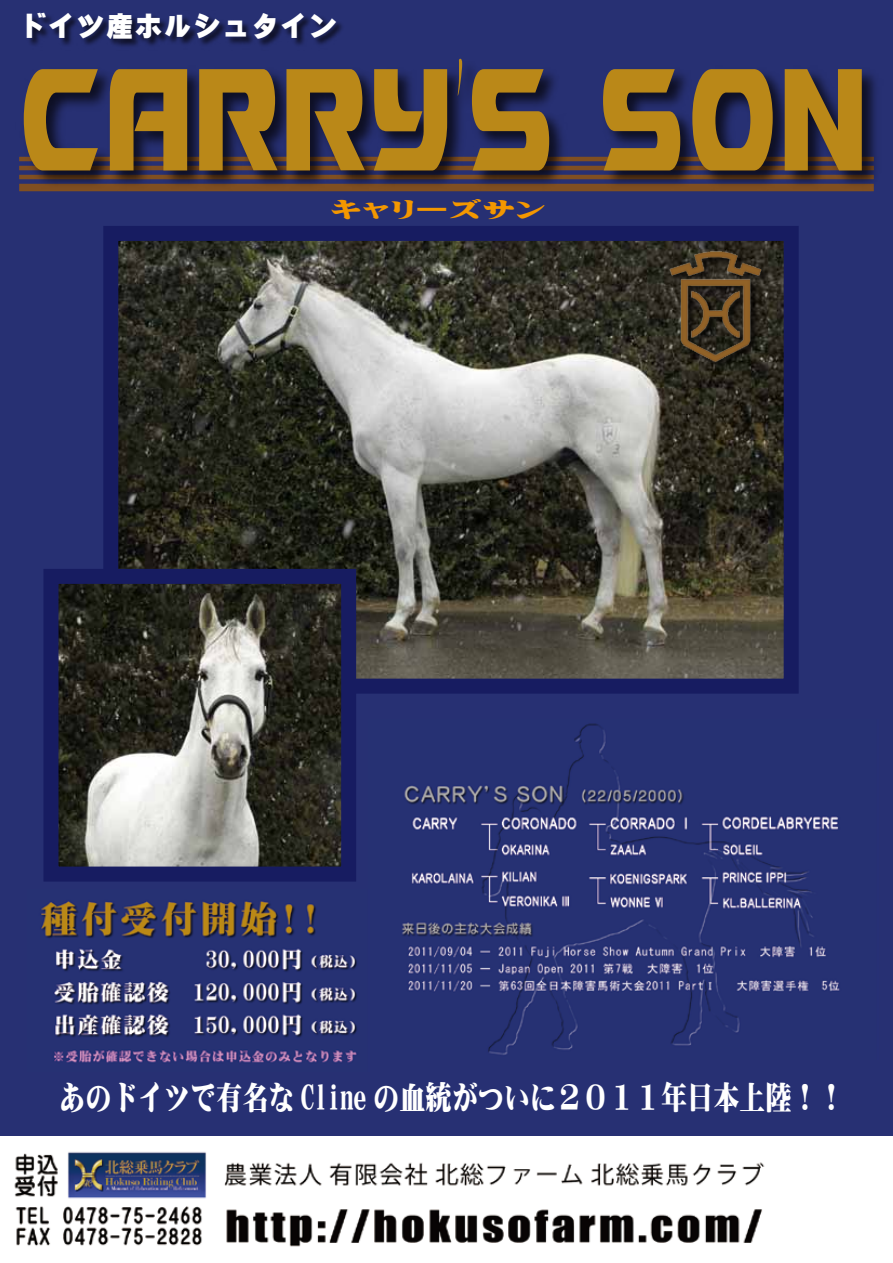
<style>
.page{position:relative;width:893px;height:1263px;background:#fff}
.page>*{position:absolute;margin:0;border:0;box-sizing:border-box;transform-origin:0 0}
.t1{font:207.15px "Ben Pioneer Bold";letter-spacing:.075em;color:#ba8818;scale:.37 1}
.t2{font:32.1px "Mingti EG Ultra SJIS";color:#fff;scale:.81 1}
.t3{font:27px "Heiti EG Super Bold SJIS";letter-spacing:.075em;color:#fff}
.t4{font:21.75px "Mingti EGP Ultra SJIS";color:#f39700;scale:1.54 1}
.s1{font-family:"Bienville"}
</style>
<div class="page">
<div style="left:0;top:0;width:893px;height:1136px;background:#273073"></div>
<img style="left:14px;top:1152px;width:751px;height:95px">
<img style="left:19px;top:15px;width:857px;height:177px">
<img style="left:119px;top:242px;width:664px;height:436px">
<div style="left:103px;top:226px;width:696px;height:468px;border:15px solid #171c61"></div>
<img style="left:614px;top:226px;width:185px;height:191px">
<img style="left:60px;top:585px;width:280px;height:280px">
<div style="left:44px;top:569px;width:312px;height:312px;border:15px solid #171c61"></div>
<img style="left:402px;top:723px;width:438px;height:332px">
<img style="left:41px;top:901px;width:316px;height:162px">
<p class="t3" style="left:19px;top:13px;width:319px">ドイツ産ホルシュタイン</p>
<h1 class="t1" style="left:21px;top:-17px;width:2283px">CARRY<span class="s1">’</span>S SON</h1>
<p class="t4" style="left:330px;top:198px;width:142px">キャリーズサン</p>
<p class="t2" style="left:59px;top:1081px;width:971px">あのドイツで有名な Cline の血統がついに２０１１年日本上陸！！</p>
</div>
